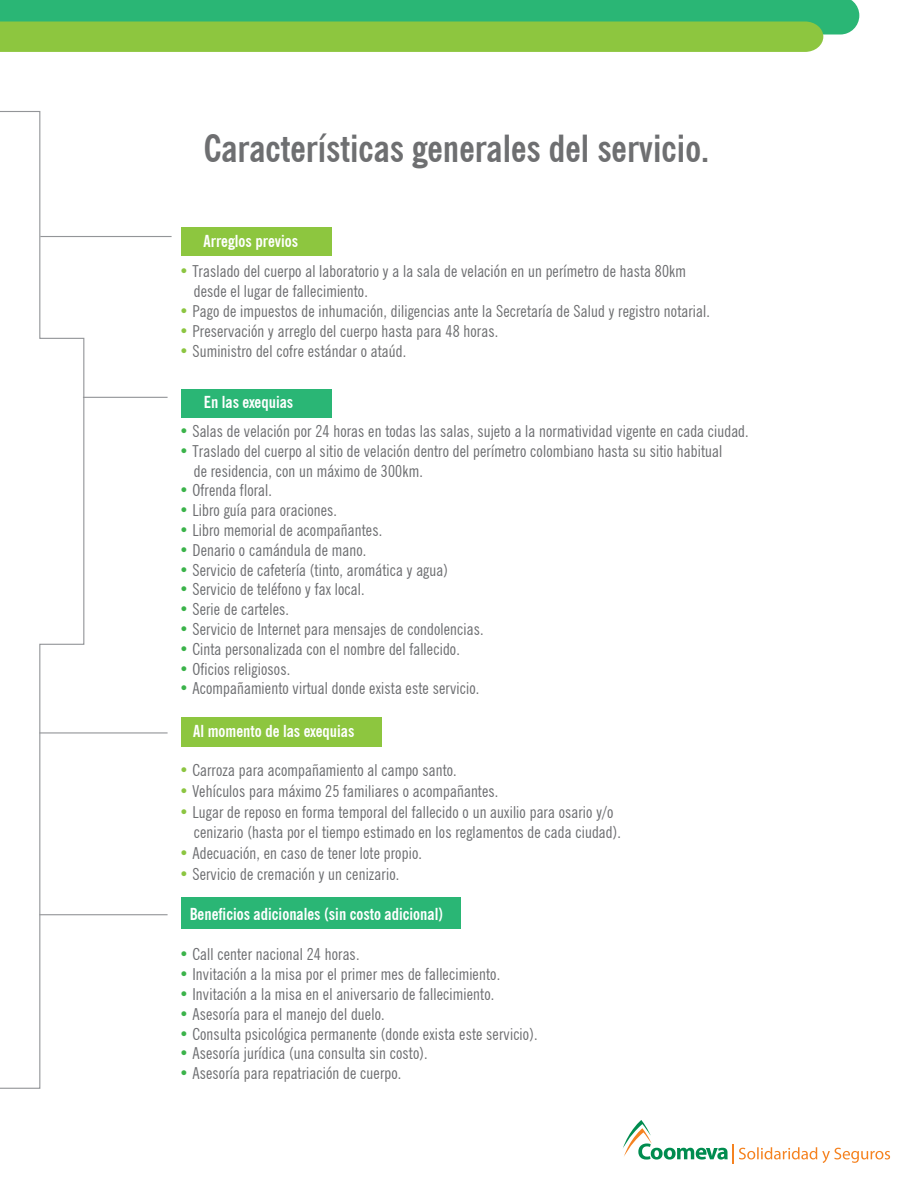
<style>
.page{position:relative;width:918px;height:1188px;background:#fff}
.page>*{position:absolute;margin:0;border:0;box-sizing:border-box;transform-origin:0 0}
.t1{font:700 condensed 37.35px "News Gothic BT";color:#6e6f71}
.t2{font:condensed 16.5px/19.8px "News Gothic BT";letter-spacing:.01em;color:#6d6e71}
.t3{font:condensed 16.5px "News Gothic BT";letter-spacing:.01em;color:#6e6f71}
.t4{font:700 condensed 16.5px "News Gothic BT";color:#fff}
.s1{color:#8cc541}
.s2{color:#3bb34a}
</style>
<div class="page">
<div style="left:181px;top:227px;width:151px;height:28px;background:#8dc63f"></div>
<div style="left:181px;top:389px;width:151px;height:28px;background:#2ab675"></div>
<div style="left:181px;top:717px;width:200px;height:30px;background:#8dc63f"></div>
<div style="left:181px;top:898px;width:279px;height:31px;background:#2ab675"></div>
<svg style="left:1px;top:0;width:858px;height:52px;background:#64c058"></svg>
<hr style="left:40px;top:236px;width:132px;height:1px;background:#939598">
<hr style="left:83px;top:397px;width:85px;height:1px;background:#939598">
<hr style="left:39px;top:732px;width:129px;height:2px;background:#939598">
<hr style="left:39px;top:914px;width:129px;height:1px;background:#939598">
<svg style="left:0;top:111px;width:85px;height:978px"></svg>
<svg style="left:623px;top:1120px;width:267px;height:44px"></svg>
<h1 class="t1" style="left:204px;top:126px;width:507px">Características generales del servicio.</h1>
<p class="t4" style="left:204px;top:231px;width:96px">Arreglos previos</p>
<p class="t2" style="left:194px;top:262px;width:494px;text-indent:-15px"><span class="s1">•</span> Traslado del cuerpo al laboratorio y a la sala de velación en un perímetro de hasta 80km desde el lugar de fallecimiento.</p>
<p class="t3" style="left:179px;top:301px;width:532px"><span class="s1">•</span> Pago de impuestos de inhumación, diligencias ante la Secretaría de Salud y registro notarial.</p>
<p class="t3" style="left:179px;top:321px;width:321px"><span class="s1">•</span> Preservación y arreglo del cuerpo hasta para 48 horas.</p>
<p class="t3" style="left:179px;top:341px;width:229px"><span class="s1">•</span> Suministro del cofre estándar o ataúd.</p>
<p class="t4" style="left:204px;top:392px;width:91px">En las exequias</p>
<p class="t2" style="left:179px;top:421px;width:571px"><span class="s2">•</span> Salas de velación por 24 horas en todas las salas, sujeto a la normatividad vigente en cada ciudad.</p>
<p class="t2" style="left:194px;top:441px;width:530px;text-indent:-15px"><span class="s2">•</span> Traslado del cuerpo al sitio de velación dentro del perímetro colombiano hasta su sitio habitual de residencia, con un máximo de 300km.</p>
<p class="t2" style="left:179px;top:481px;width:94px"><span class="s2">•</span> Ofrenda floral.</p>
<p class="t2" style="left:179px;top:500px;width:159px"><span class="s2">•</span> Libro guía para oraciones.</p>
<p class="t2" style="left:179px;top:520px;width:205px"><span class="s2">•</span> Libro memorial de acompañantes.</p>
<p class="t2" style="left:179px;top:540px;width:189px"><span class="s2">•</span> Denario o camándula de mano.</p>
<p class="t2" style="left:179px;top:560px;width:270px"><span class="s2">•</span> Servicio de cafetería (tinto, aromática y agua)</p>
<p class="t2" style="left:179px;top:580px;width:187px"><span class="s2">•</span> Servicio de teléfono y fax local.</p>
<p class="t2" style="left:179px;top:599px;width:111px"><span class="s2">•</span> Serie de carteles.</p>
<p class="t2" style="left:179px;top:619px;width:306px"><span class="s2">•</span> Servicio de Internet para mensajes de condolencias.</p>
<p class="t2" style="left:179px;top:639px;width:282px"><span class="s2">•</span> Cinta personalizada con el nombre del fallecido.</p>
<p class="t2" style="left:179px;top:659px;width:113px"><span class="s2">•</span> Oficios religiosos.</p>
<p class="t2" style="left:179px;top:679px;width:302px"><span class="s2">•</span> Acompañamiento virtual donde exista este servicio.</p>
<p class="t4" style="left:193px;top:721px;width:163px">Al momento de las exequias</p>
<p class="t2" style="left:179px;top:760px;width:279px"><span class="s1">•</span> Carroza para acompañamiento al campo santo.</p>
<p class="t2" style="left:179px;top:781px;width:321px"><span class="s1">•</span> Vehículos para máximo 25 familiares o acompañantes.</p>
<p class="t2" style="left:194px;top:802px;width:429px;text-indent:-15px"><span class="s1">•</span> Lugar de reposo en forma temporal del fallecido o un auxilio para osario y/o cenizario (hasta por el tiempo estimado en los reglamentos de cada ciudad).</p>
<p class="t2" style="left:179px;top:843px;width:244px"><span class="s1">•</span> Adecuación, en caso de tener lote propio.</p>
<p class="t2" style="left:179px;top:864px;width:222px"><span class="s1">•</span> Servicio de cremación y un cenizario.</p>
<p class="t4" style="left:190px;top:904px;width:255px">Beneficios adicionales (sin costo adicional)</p>
<p class="t2" style="left:179px;top:944px;width:182px"><span class="s2">•</span> Call center nacional 24 horas.</p>
<p class="t2" style="left:179px;top:964px;width:323px"><span class="s2">•</span> Invitación a la misa por el primer mes de fallecimiento.</p>
<p class="t2" style="left:179px;top:984px;width:317px"><span class="s2">•</span> Invitación a la misa en el aniversario de fallecimiento.</p>
<p class="t2" style="left:179px;top:1004px;width:207px"><span class="s2">•</span> Asesoría para el manejo del duelo.</p>
<p class="t2" style="left:179px;top:1024px;width:360px"><span class="s2">•</span> Consulta psicológica permanente (donde exista este servicio).</p>
<p class="t2" style="left:179px;top:1043px;width:250px"><span class="s2">•</span> Asesoría jurídica (una consulta sin costo).</p>
<p class="t2" style="left:179px;top:1063px;width:224px"><span class="s2">•</span> Asesoría para repatriación de cuerpo.</p>
</div>
